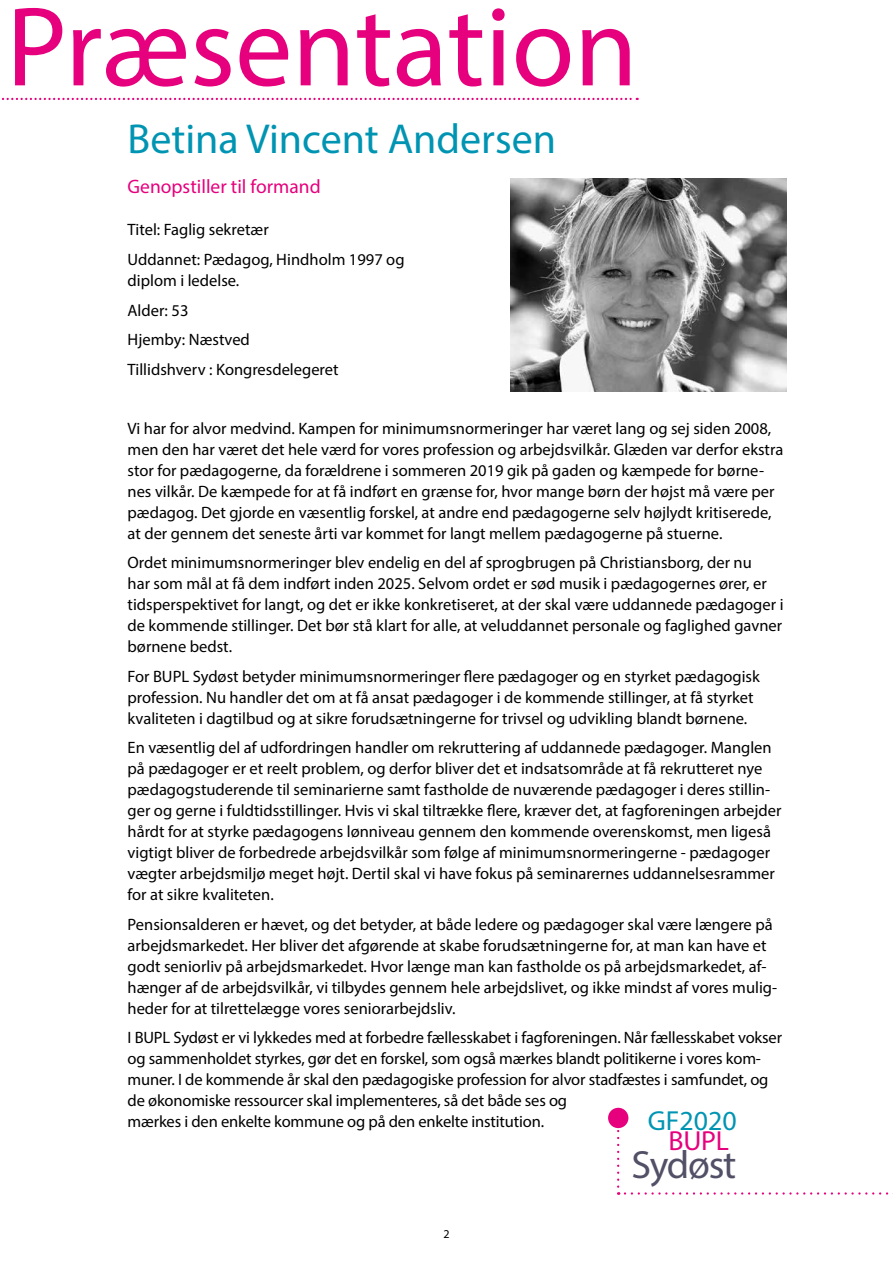
<style>
.page{position:relative;width:893px;height:1263px;background:#fff}
.page>*{position:absolute;margin:0;border:0;box-sizing:border-box;transform-origin:0 0}
.t1{font:114px "Myriad Pro";color:#e6007d}
.t2{font:42px "Myriad Pro";color:#0094b3}
.t3{font:39.45px "Myriad Pro";letter-spacing:-.03em;color:#525067}
.t4{font:27.6px "Myriad Pro";color:#0094b3}
.t5{font:27.6px "Myriad Pro";color:#e6007d}
.t6{font:19.5px "Myriad Pro";color:#e6007d}
.t7{font:16.5px/21px "Myriad Pro";color:#000}
.t8{font:12px "Myriad Pro";color:#000}
</style>
<div class="page">
<svg style="left:2px;top:98px;width:636px;height:2px"></svg>
<svg style="left:625px;top:1192px;width:268px;height:2px"></svg>
<div style="left:608px;top:1108px;width:20px;height:20px;background:#e6007d;border-radius:50%"></div>
<svg style="left:617px;top:1128px;width:2px;height:66px"></svg>
<img style="left:510px;top:179px;width:277px;height:212px">
<h1 class="t1" style="left:6px;top:-23px;width:633px">Præsentation</h1>
<h2 class="t2" style="left:128px;top:113px;width:430px">Betina Vincent Andersen</h2>
<p class="t6" style="left:128px;top:175px;width:195px">Genopstiller til formand</p>
<p class="t7" style="left:128px;top:215px;width:278px;line-height:29.5px">Titel: Faglig sekretær<br>Uddannet: Pædagog, Hindholm 1997 og</p>
<p class="t7" style="left:128px;top:265px;width:212px;line-height:29.5px">diplom i ledelse.<br>Alder: 53<br>Hjemby: Næstved<br>Tillidshverv : Kongresdelegeret</p>
<p class="t7" style="left:128px;top:417px;width:657px">Vi har for alvor medvind. Kampen for minimumsnormeringer har været lang og sej siden 2008, men den har været det hele værd for vores profession og arbejdsvilkår. Glæden var derfor ekstra stor for pædagogerne, da forældrene i sommeren 2019 gik på gaden og kæmpede for børne&shy;nes vilkår. De kæmpede for at få indført en grænse for, hvor mange børn der højst må være per pædagog. Det gjorde en væsentlig forskel, at andre end pædagogerne selv højlydt kritiserede, at der gennem det seneste årti var kommet for langt mellem pædagogerne på stuerne.</p>
<p class="t7" style="left:128px;top:552px;width:657px">Ordet minimumsnormeringer blev endelig en del af sprogbrugen på Christiansborg, der nu<br>har som mål at få dem indført inden 2025. Selvom ordet er sød musik i pædagogernes ører, er tidsperspektivet for langt, og det er ikke konkretiseret, at der skal være uddannede pædagoger i de kommende stillinger. Det bør stå klart for alle, at veluddannet personale og faglighed gavner børnene bedst.</p>
<p class="t7" style="left:128px;top:665px;width:634px">For BUPL Sydøst betyder minimumsnormeringer flere pædagoger og en styrket pædagogisk profession. Nu handler det om at få ansat pædagoger i de kommende stillinger, at få styrket kvaliteten i dagtilbud og at sikre forudsætningerne for trivsel og udvikling blandt børnene.</p>
<p class="t7" style="left:128px;top:737px;width:655px">En væsentlig del af udfordringen handler om rekruttering af uddannede pædagoger. Manglen på pædagoger er et reelt problem, og derfor bliver det et indsatsområde at få rekrutteret nye pædagogstuderende til seminarierne samt fastholde de nuværende pædagoger i deres stillin&shy;ger og gerne i fuldtidsstillinger. Hvis vi skal tiltrække flere, kræver det, at fagforeningen arbejder hårdt for at styrke pædagogens lønniveau gennem den kommende overenskomst, men ligeså vigtigt bliver de forbedrede arbejdsvilkår som følge af minimumsnormeringerne - pædagoger vægter arbejdsmiljø meget højt. Dertil skal vi have fokus på seminarernes uddannelsesrammer for at sikre kvaliteten.</p>
<p class="t7" style="left:128px;top:913px;width:651px">Pensionsalderen er hævet, og det betyder, at både ledere og pædagoger skal være længere på arbejdsmarkedet. Her bliver det afgørende at skabe forudsætningerne for, at man kan have et godt seniorliv på arbejdsmarkedet. Hvor længe man kan fastholde os på arbejdsmarkedet, af&shy;hænger af de arbejdsvilkår, vi tilbydes gennem hele arbejdslivet, og ikke mindst af vores mulig&shy;heder for at tilrettelægge vores seniorarbejdsliv.</p>
<p class="t7" style="left:128px;top:1027px;width:656px">I BUPL Sydøst er vi lykkedes med at forbedre fællesskabet i fagforeningen. Når fællesskabet vokser og sammenholdet styrkes, gør det en forskel, som også mærkes blandt politikerne i vores kom&shy;muner. I de kommende år skal den pædagogiske profession for alvor stadfæstes i samfundet, og de økonomiske ressourcer skal implementeres, så det både ses og<br>mærkes i den enkelte kommune og på den enkelte institution.</p>
<h3 class="t4" style="left:648px;top:1104px;width:90px">GF2020</h3>
<h3 class="t5" style="left:669px;top:1123px;width:62px">BUPL</h3>
<h3 class="t3" style="left:632px;top:1140px;width:106px">Sydøst</h3>
<p class="t8" style="left:443px;top:1226px;width:8px">2</p>
</div>
